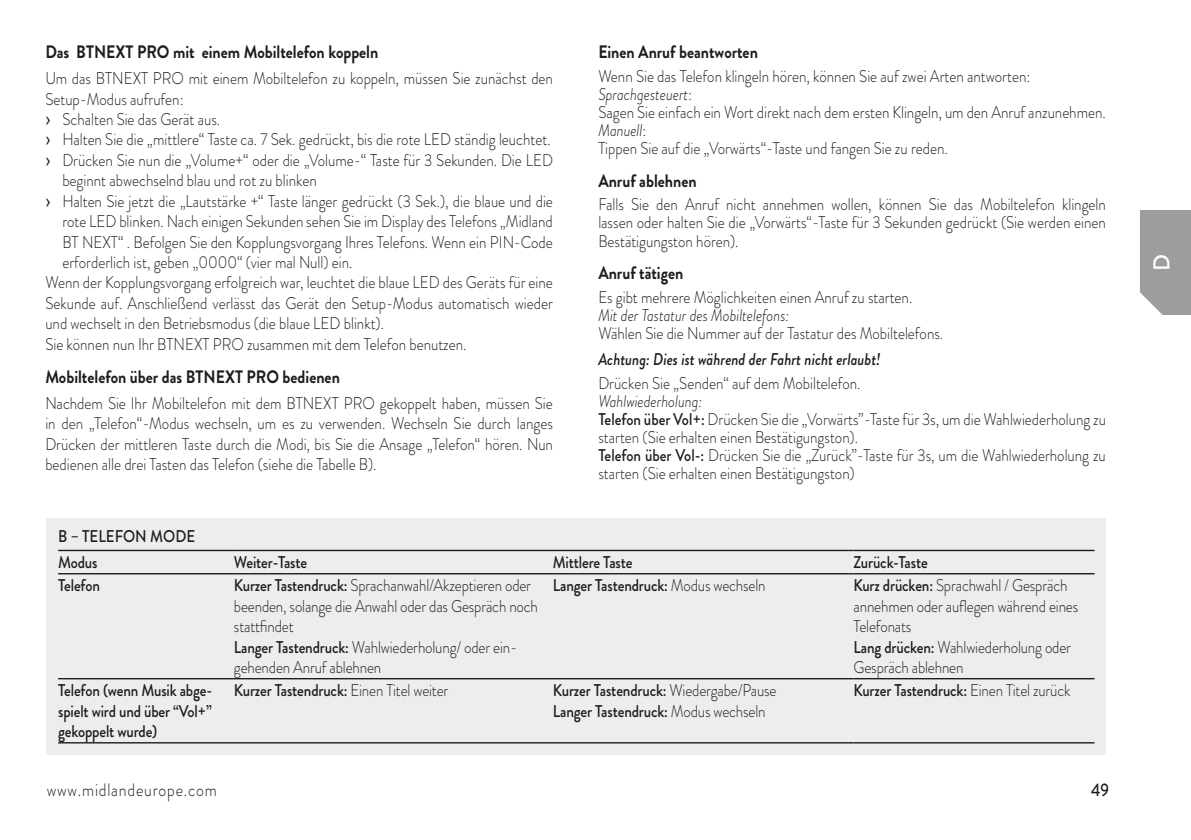
<style>
.page{position:relative;width:1191px;height:840px;background:#fff}
.page>*{position:absolute;margin:0;border:0;box-sizing:border-box;transform-origin:0 0}
.t1{font:500 22.8px "Brandon Grotesque";color:#fff}
.t2{font:700 18px "Brandon Grotesque";color:#1d1d1b;scale:.88 1}
.t3{font:300 18px "Brandon Grotesque";letter-spacing:.05em;color:#1d1d1b;scale:.88 1}
.t4{font:500 18px "Brandon Grotesque";color:#1d1d1b;scale:.88 1}
.t5{font:300 17px/20.4px "Brandon Grotesque";color:#1d1d1b;scale:.88 1}
.t6{font:500 17px/20.4px "Brandon Grotesque";letter-spacing:-.01em;color:#1d1d1b;scale:.88 1}
.t7{font:italic 500 17px "Brandon Grotesque";color:#1d1d1b;scale:.88 1}
.t8{font:italic 300 17px "Brandon Grotesque";color:#1d1d1b;scale:.88 1}
.s1{font-family:"Arial";font-weight:400}
.s2{font-style:italic}
.s3{font-weight:500}
.s4{font-weight:300}
</style>
<div class="page">
<div style="left:1140px;top:210px;width:51px;height:105px;background:#9d9d9c"></div>
<div style="left:47px;top:518px;width:1059px;height:236px;background:#ededed"></div>
<hr style="left:58px;top:549px;width:176px;height:2px;background:#1d1d1b">
<hr style="left:234px;top:549px;width:319px;height:2px;background:#1d1d1b">
<hr style="left:553px;top:549px;width:300px;height:2px;background:#1d1d1b">
<hr style="left:853px;top:549px;width:241px;height:2px;background:#1d1d1b">
<hr style="left:58px;top:572px;width:176px;height:2px;background:#1d1d1b">
<hr style="left:234px;top:572px;width:319px;height:2px;background:#1d1d1b">
<hr style="left:553px;top:572px;width:300px;height:2px;background:#1d1d1b">
<hr style="left:853px;top:572px;width:241px;height:2px;background:#1d1d1b">
<hr style="left:58px;top:677px;width:176px;height:2px;background:#1d1d1b">
<hr style="left:234px;top:677px;width:319px;height:2px;background:#1d1d1b">
<hr style="left:553px;top:677px;width:300px;height:2px;background:#1d1d1b">
<hr style="left:853px;top:677px;width:241px;height:2px;background:#1d1d1b">
<hr style="left:58px;top:741px;width:176px;height:2px;background:#1d1d1b">
<hr style="left:234px;top:741px;width:319px;height:2px;background:#1d1d1b">
<hr style="left:553px;top:741px;width:300px;height:2px;background:#1d1d1b">
<hr style="left:853px;top:741px;width:241px;height:2px;background:#1d1d1b">
<p class="t2" style="left:45px;top:45px;width:380px">Das BTNEXT PRO mit einem Mobiltelefon koppeln</p>
<p class="t5" style="left:45px;top:69px;width:578px">Um das BTNEXT PRO mit einem Mobiltelefon zu koppeln, müssen Sie zunächst den</p>
<p class="t5" style="left:45px;top:89px;width:159px">Setup-Modus aufrufen:</p>
<p class="t5" style="left:45px;top:110px;width:200px"><span class="s1">›</span> Schalten Sie das Gerät aus.</p>
<p class="t5" style="left:45px;top:130px;width:575px"><span class="s1">›</span> Halten Sie die „mittlere“ Taste ca. 7 Sek. gedrückt, bis die rote LED ständig leuchtet.</p>
<p class="t5" style="left:45px;top:150px;width:578px"><span class="s1">›</span> Drücken Sie nun die „Volume+“ oder die „Volume-“ Taste für 3 Sekunden. Die LED</p>
<p class="t5" style="left:62px;top:171px;width:291px">beginnt abwechselnd blau und rot zu blinken</p>
<p class="t5" style="left:45px;top:191px;width:578px"><span class="s1">›</span> Halten Sie jetzt die „Lautstärke +“ Taste länger gedrückt (3 Sek.), die blaue und die</p>
<p class="t5" style="left:62px;top:212px;width:559px">rote LED blinken. Nach einigen Sekunden sehen Sie im Display des Telefons „Midland</p>
<p class="t5" style="left:62px;top:232px;width:559px">BT NEXT“ . Befolgen Sie den Kopplungsvorgang Ihres Telefons. Wenn ein PIN-Code</p>
<p class="t5" style="left:62px;top:252px;width:331px">erforderlich ist, geben „0000“ (vier mal Null) ein.</p>
<p class="t5" style="left:45px;top:273px;width:578px">Wenn der Kopplungsvorgang erfolgreich war, leuchtet die blaue LED des Geräts für eine</p>
<p class="t5" style="left:45px;top:293px;width:578px">Sekunde auf. Anschließend verlässt das Gerät den Setup-Modus automatisch wieder</p>
<p class="t5" style="left:45px;top:314px;width:386px">und wechselt in den Betriebsmodus (die blaue LED blinkt).</p>
<p class="t5" style="left:45px;top:334px;width:480px">Sie können nun Ihr BTNEXT PRO zusammen mit dem Telefon benutzen.</p>
<p class="t2" style="left:45px;top:369px;width:336px">Mobiltelefon über das BTNEXT PRO bedienen</p>
<p class="t5" style="left:45px;top:393px;width:578px;text-align:justify">Nachdem Sie Ihr Mobiltelefon mit dem BTNEXT PRO gekoppelt haben, müssen Sie in den „Telefon“-Modus wechseln, um es zu verwenden. Wechseln Sie durch langes Drücken der mittleren Taste durch die Modi, bis Sie die Ansage „Telefon“ hören. Nun bedienen alle drei Tasten das Telefon (siehe die Tabelle B).</p>
<p class="t2" style="left:598px;top:45px;width:183px">Einen Anruf beantworten</p>
<p class="t5" style="left:598px;top:68px;width:578px;line-height:18px">Wenn Sie das Telefon klingeln hören, können Sie auf zwei Arten antworten:<br><span class="s2">Sprachgesteuert</span>:<br>Sagen Sie einfach ein Wort direkt nach dem ersten Klingeln, um den Anruf anzunehmen.<br><span class="s2">Manuell</span>:<br>Tippen Sie auf die „Vorwärts“-Taste und fangen Sie zu reden.</p>
<p class="t2" style="left:598px;top:174px;width:113px">Anruf ablehnen</p>
<p class="t5" style="left:598px;top:196px;width:578px;line-height:18px;text-align:justify">Falls Sie den Anruf nicht annehmen wollen, können Sie das Mobiltelefon klingeln lassen oder halten Sie die „Vorwärts“-Taste für 3 Sekunden gedrückt (Sie werden einen Bestätigungston hören).</p>
<p class="t2" style="left:598px;top:266px;width:98px">Anruf tätigen</p>
<p class="t5" style="left:598px;top:288px;width:358px">Es gibt mehrere Möglichkeiten einen Anruf zu starten.</p>
<p class="t8" style="left:598px;top:309px;width:219px">Mit der Tastatur des Mobiltelefons:</p>
<p class="t5" style="left:598px;top:324px;width:393px">Wählen Sie die Nummer auf der Tastatur des Mobiltelefons.</p>
<p class="t7" style="left:598px;top:350px;width:322px">Achtung: Dies ist während der Fahrt nicht erlaubt!</p>
<p class="t5" style="left:598px;top:373px;width:299px">Drücken Sie „Senden“ auf dem Mobiltelefon.</p>
<p class="t5" style="left:598px;top:393px;width:578px;line-height:18px"><span class="s2">Wahlwiederholung:<br></span><span class="s3">Telefon über Vol+:</span> Drücken Sie die „Vorwärts”-Taste für 3s, um die Wahlwiederholung zu starten (Sie erhalten einen Bestätigungston).<br><span class="s3">Telefon über Vol-:</span> Drücken Sie die „Zurück”-Taste für 3s, um die Wahlwiederholung zu starten (Sie erhalten einen Bestätigungston)</p>
<p class="t6" style="left:58px;top:525px;width:157px;line-height:26.2px">B – TELEFON MODE<br>Modus</p>
<p class="t6" style="left:234px;top:554px;width:85px">Weiter-Taste</p>
<p class="t6" style="left:553px;top:554px;width:92px">Mittlere Taste</p>
<p class="t6" style="left:853px;top:554px;width:86px">Zurück-Taste</p>
<p class="t6" style="left:58px;top:577px;width:49px">Telefon</p>
<p class="t5" style="left:234px;top:575px;width:347px"><span class="s3">Kurzer Tastendruck:</span> Sprachanwahl/Akzeptieren oder beenden, solange die Anwahl oder das Gespräch noch stattfindet<br><span class="s3">Langer Tastendruck:</span> Wahlwiederholung/ oder ein&shy;gehenden Anruf ablehnen</p>
<p class="t6" style="left:553px;top:577px;width:243px">Langer Tastendruck: <span class="s4">Modus wechseln</span></p>
<p class="t5" style="left:853px;top:575px;width:257px"><span class="s3">Kurz drücken:</span> Sprachwahl / Gespräch annehmen oder auflegen während eines<br>Telefonats<br><span class="s3">Lang drücken:</span> Wahlwiederholung oder<br>Gespräch ablehnen</p>
<p class="t6" style="left:58px;top:682px;width:177px;text-align:justify">Telefon (wenn Musik abge&shy;spielt wird und über “Vol+” gekoppelt wurde)</p>
<p class="t6" style="left:234px;top:682px;width:245px">Kurzer Tastendruck: <span class="s4">Einen Titel weiter</span></p>
<p class="t6" style="left:553px;top:682px;width:255px">Kurzer Tastendruck: <span class="s4">Wiedergabe/Pause<br></span>Langer Tastendruck: <span class="s4">Modus wechseln</span></p>
<p class="t6" style="left:853px;top:682px;width:248px">Kurzer Tastendruck: <span class="s4">Einen Titel zurück</span></p>
<p class="t3" style="left:47px;top:779px;width:195px">www.midlandeurope.com</p>
<p class="t4" style="left:1091px;top:782px;width:22px">49</p>
<h1 class="t1" style="left:1153px;top:271px;width:18px;rotate:-90deg">D</h1>
</div>
